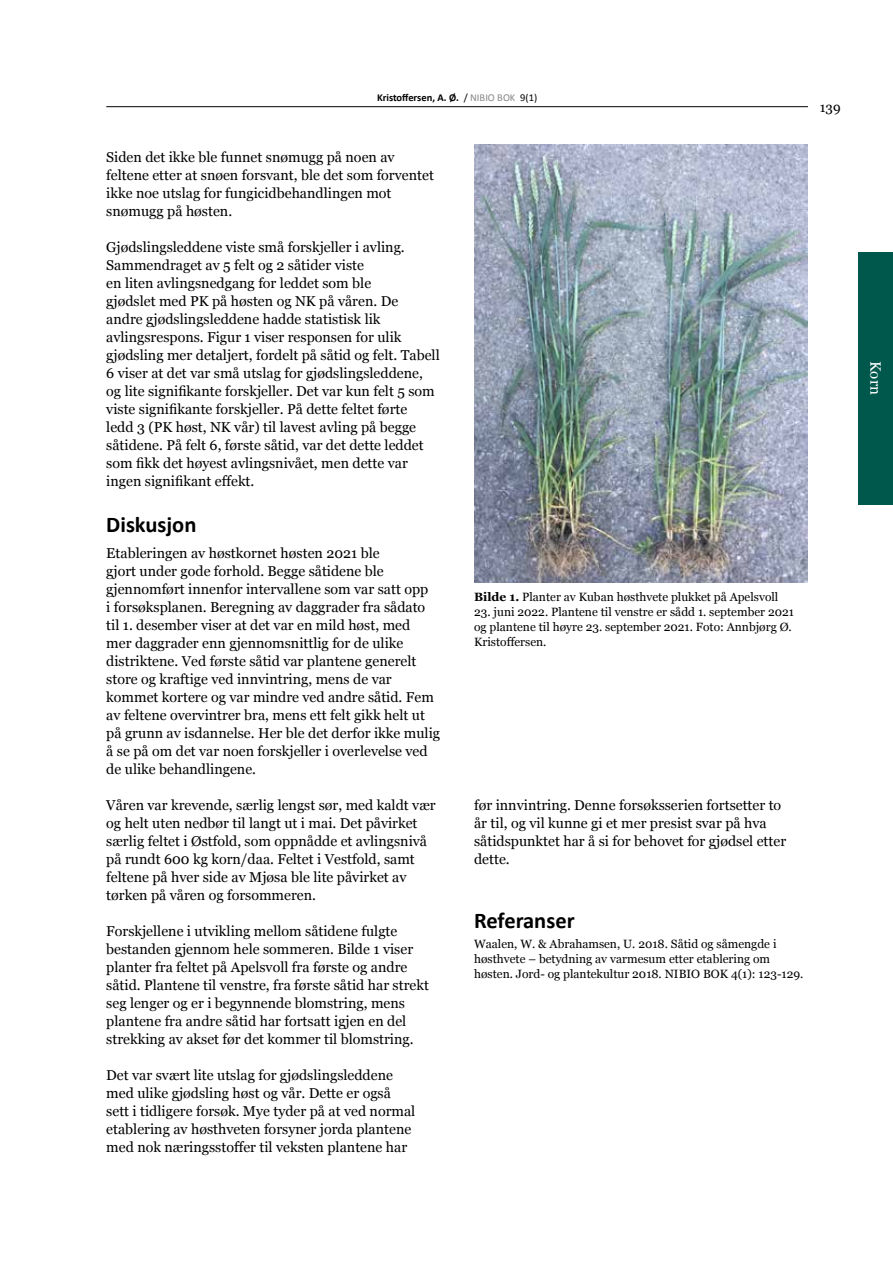
<style>
.page{position:relative;width:893px;height:1263px;background:#fff}
.page>*{position:absolute;margin:0;border:0;box-sizing:border-box;transform-origin:0 0}
.t1{font:700 22.5px "Calibri";color:#000}
.t2{font:15px "Georgia";color:#fff}
.t3{font:14.25px/18px "Georgia";color:#000}
.t4{font:13.5px "Georgia";color:#000}
.t5{font:12px/15px "Georgia";color:#000}
.t6{font:700 10.5px "Calibri";color:#000}
.s1{font-weight:400}
.s2{font-weight:400;color:#878787}
.s3{font-weight:700}
</style>
<div class="page">
<hr style="left:106px;top:106px;width:702px;height:1px;background:#000">
<div style="left:858px;top:253px;width:35px;height:252px;background:#00584d"></div>
<img style="left:474px;top:145px;width:334px;height:438px">
<p class="t6" style="left:377px;top:91px;width:162px">Kristoffersen, A. Ø. <span class="s1">/</span> <span class="s2">NIBIO BOK</span> <span class="s1">9(1)</span></p>
<p class="t3" style="left:106px;top:147px;width:329px">Siden det ikke ble funnet snømugg på noen av feltene etter at snøen forsvant, ble det som forventet ikke noe utslag for fungicidbehandlingen mot snømugg på høsten.</p>
<p class="t3" style="left:106px;top:237px;width:335px">Gjødslingsleddene viste små forskjeller i avling.<br>Sammendraget av 5 felt og 2 såtider viste<br>en liten avlingsnedgang for leddet som ble<br>gjødslet med PK på høsten og NK på våren. De<br>andre gjødslingsleddene hadde statistisk lik avlingsrespons. Figur 1 viser responsen for ulik gjødsling mer detaljert, fordelt på såtid og felt. Tabell 6 viser at det var små utslag for gjødslingsleddene, og lite signifikante forskjeller. Det var kun felt 5 som viste signifikante forskjeller. På dette feltet førte<br>ledd 3 (PK høst, NK vår) til lavest avling på begge såtidene. På felt 6, første såtid, var det dette leddet som fikk det høyest avlingsnivået, men dette var ingen signifikant effekt.</p>
<h1 class="t1" style="left:106px;top:511px;width:92px">Diskusjon</h1>
<p class="t3" style="left:106px;top:543px;width:335px">Etableringen av høstkornet høsten 2021 ble<br>gjort under gode forhold. Begge såtidene ble gjennomført innenfor intervallene som var satt opp<br>i forsøksplanen. Beregning av daggrader fra sådato til 1. desember viser at det var en mild høst, med<br>mer daggrader enn gjennomsnittlig for de ulike distriktene. Ved første såtid var plantene generelt store og kraftige ved innvintring, mens de var kommet kortere og var mindre ved andre såtid. Fem av feltene overvintrer bra, mens ett felt gikk helt ut på grunn av isdannelse. Her ble det derfor ikke mulig å se på om det var noen forskjeller i overlevelse ved de ulike behandlingene.</p>
<p class="t3" style="left:106px;top:795px;width:331px">Våren var krevende, særlig lengst sør, med kaldt vær og helt uten nedbør til langt ut i mai. Det påvirket særlig feltet i Østfold, som oppnådde et avlingsnivå på rundt 600 kg korn/daa. Feltet i Vestfold, samt feltene på hver side av Mjøsa ble lite påvirket av tørken på våren og forsommeren.</p>
<p class="t3" style="left:106px;top:921px;width:324px">Forskjellene i utvikling mellom såtidene fulgte bestanden gjennom hele sommeren. Bilde 1 viser planter fra feltet på Apelsvoll fra første og andre såtid. Plantene til venstre, fra første såtid har strekt seg lenger og er i begynnende blomstring, mens plantene fra andre såtid har fortsatt igjen en del strekking av akset før det kommer til blomstring.</p>
<p class="t3" style="left:106px;top:1065px;width:311px">Det var svært lite utslag for gjødslingsleddene med ulike gjødsling høst og vår. Dette er også sett i tidligere forsøk. Mye tyder på at ved normal etablering av høsthveten forsyner jorda plantene med nok næringsstoffer til veksten plantene har</p>
<p class="t5" style="left:474px;top:588px;width:306px"><span class="s3">Bilde 1.</span> Planter av Kuban høsthvete plukket på Apelsvoll</p>
<p class="t5" style="left:474px;top:603px;width:321px">23. juni 2022. Plantene til venstre er sådd 1. september 2021 og plantene til høyre 23. september 2021. Foto: Annbjørg Ø.<br>Kristoffersen.</p>
<p class="t3" style="left:474px;top:795px;width:314px">før innvintring. Denne forsøksserien fortsetter to år til, og vil kunne gi et mer presist svar på hva såtidspunktet har å si for behovet for gjødsel etter dette.</p>
<h1 class="t1" style="left:474px;top:907px;width:102px">Referanser</h1>
<p class="t5" style="left:474px;top:935px;width:331px">Waalen, W. &amp; Abrahamsen, U. 2018. Såtid og såmengde i høsthvete – betydning av varmesum etter etablering om høsten. Jord- og plantekultur 2018. NIBIO BOK 4(1): 123-129.</p>
<p class="t4" style="left:820px;top:97px;width:22px">139</p>
<p class="t2" style="left:886px;top:361px;width:35px;rotate:90deg">Korn</p>
</div>
